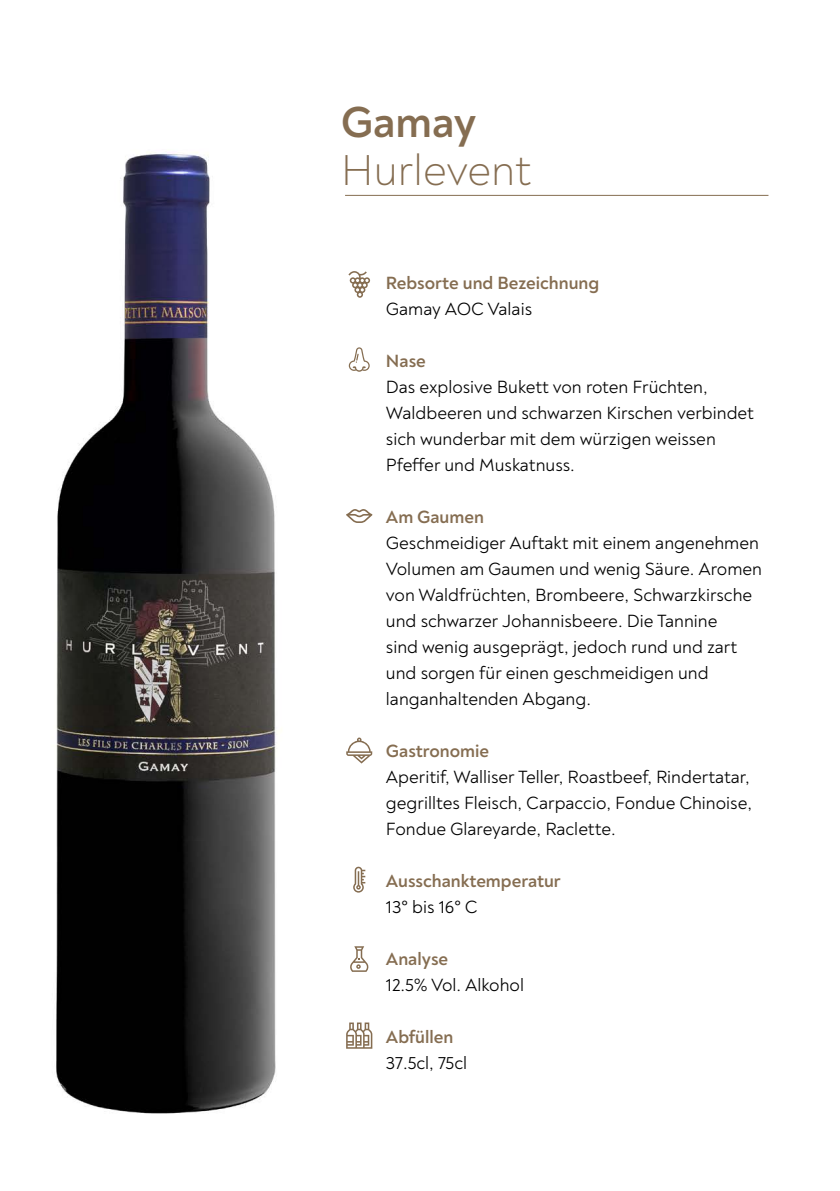
<style>
.page{position:relative;width:840px;height:1191px;background:#fff}
.page>*{position:absolute;margin:0;border:0;box-sizing:border-box;transform-origin:0 0}
.t1{font:300 44px "Noah Text";color:#856d51}
.t2{font:700 44px "Noah Text";color:#856d51}
.t3{font:18px/26px "Noah Text";color:#000}
.t4{font:700 18px "Noah Text";color:#856d51}
</style>
<div class="page">
<hr style="left:345px;top:195px;width:423px;height:1px;background:#856d51">
<svg style="left:348px;top:271px;width:22px;height:27px"></svg>
<svg style="left:348px;top:347px;width:21px;height:25px"></svg>
<svg style="left:346px;top:509px;width:26px;height:14px"></svg>
<svg style="left:346px;top:737px;width:26px;height:26px"></svg>
<svg style="left:353px;top:866px;width:12px;height:26px"></svg>
<svg style="left:350px;top:946px;width:18px;height:26px"></svg>
<svg style="left:346px;top:1022px;width:26px;height:26px"></svg>
<img style="left:56px;top:152px;width:220px;height:962px">
<h1 class="t2" style="left:340px;top:94px;width:137px">Gamay</h1>
<h1 class="t1" style="left:340px;top:143px;width:192px">Hurlevent</h1>
<p class="t4" style="left:386px;top:271px;width:215px">Rebsorte und Bezeichnung</p>
<p class="t3" style="left:386px;top:296px;width:148px">Gamay AOC Valais</p>
<p class="t4" style="left:386px;top:349px;width:41px">Nase</p>
<p class="t3" style="left:386px;top:374px;width:369px">Das explosive Bukett von roten Früchten, Waldbeeren und schwarzen Kirschen verbindet sich wunderbar mit dem würzigen weissen Pfeffer und Muskatnuss.</p>
<p class="t4" style="left:386px;top:505px;width:99px">Am Gaumen</p>
<p class="t3" style="left:386px;top:530px;width:377px">Geschmeidiger Auftakt mit einem angenehmen Volumen am Gaumen und wenig Säure. Aromen von Waldfrüchten, Brombeere, Schwarzkirsche und schwarzer Johannisbeere. Die Tannine<br>sind wenig ausgeprägt, jedoch rund und zart und sorgen für einen geschmeidigen und langanhaltenden Abgang.</p>
<p class="t4" style="left:386px;top:739px;width:105px">Gastronomie</p>
<p class="t3" style="left:386px;top:764px;width:367px;text-align:justify">Aperitif, Walliser Teller, Roastbeef, Rindertatar, gegrilltes Fleisch, Carpaccio, Fondue Chinoise, Fondue Glareyarde, Raclette.</p>
<p class="t4" style="left:386px;top:869px;width:176px">Ausschanktemperatur</p>
<p class="t3" style="left:386px;top:894px;width:93px">13° bis 16° C</p>
<p class="t4" style="left:386px;top:947px;width:64px">Analyse</p>
<p class="t3" style="left:386px;top:972px;width:140px">12.5% Vol. Alkohol</p>
<p class="t4" style="left:386px;top:1025px;width:69px">Abfüllen</p>
<p class="t3" style="left:386px;top:1050px;width:83px">37.5cl, 75cl</p>
</div>
